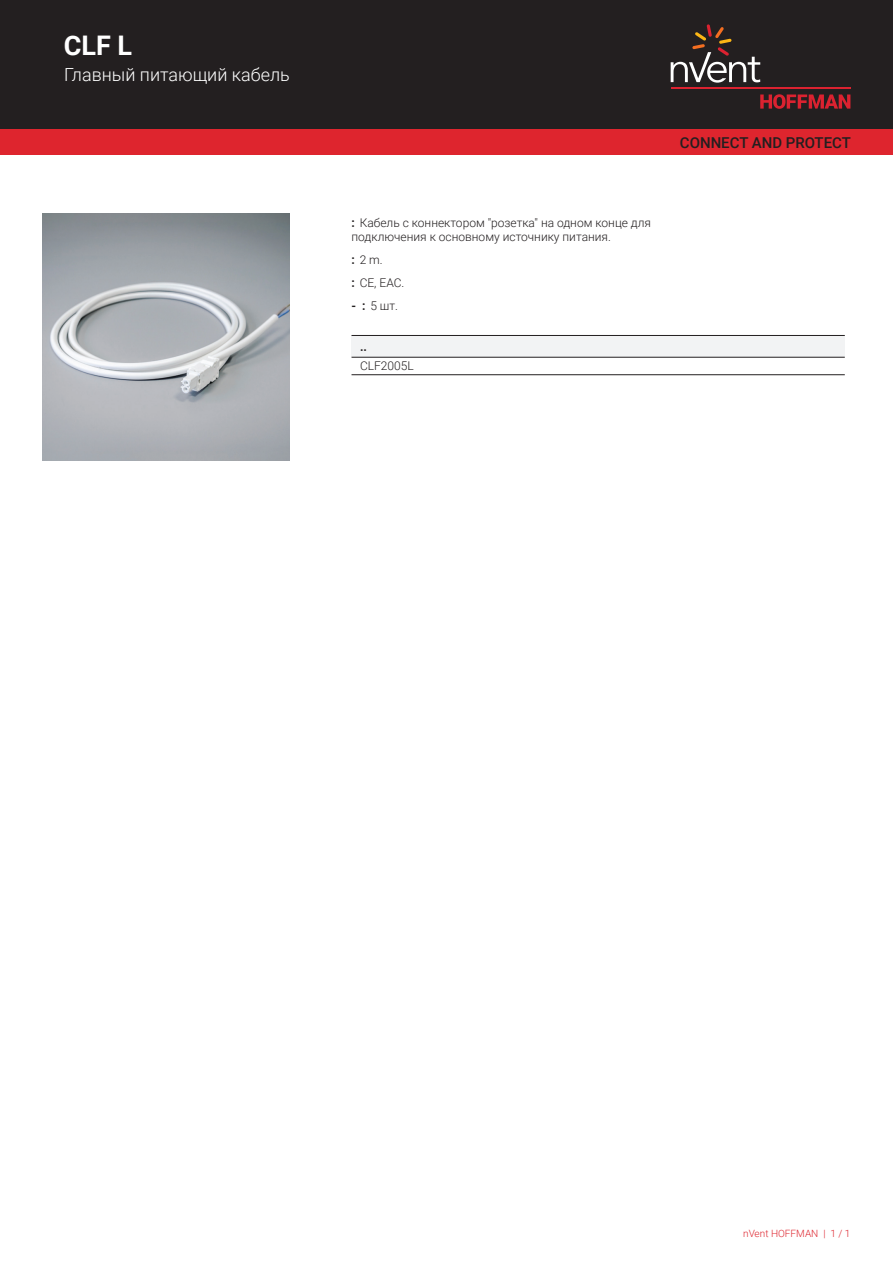
<style>
.page{position:relative;width:893px;height:1263px;background:#fff}
.page>*{position:absolute;margin:0;border:0;box-sizing:border-box;transform-origin:0 0}
.t1{font:700 27px "Roboto";color:#fff}
.t2{font:300 18px "Roboto";color:#fff}
.t3{font:500 15px "Roboto";color:#231f20}
.t4{font:300 12px/14.4px "Roboto";color:#231f20}
.t5{font:700 12px "Roboto";color:#231f20}
.t6{font:300 10.05px "Roboto";color:#de252e}
.s1{font-weight:700}
</style>
<div class="page">
<div style="left:0;top:0;width:893px;height:129px;background:#231f20"></div>
<svg style="left:760px;top:94px;width:90px;height:15px"></svg>
<hr style="left:671px;top:88px;width:179px;height:1px;background:#db2230">
<svg style="left:671px;top:24px;width:89px;height:59px"></svg>
<div style="left:0;top:129px;width:893px;height:26px;background:#de252e"></div>
<div style="left:351px;top:335px;width:494px;height:22px;background:#f2f3f4"></div>
<hr style="left:351px;top:335px;width:494px;height:1px;background:#231f20">
<hr style="left:351px;top:374px;width:494px;height:1px;background:#231f20">
<hr style="left:351px;top:357px;width:494px;height:1px;background:#231f20">
<img style="left:43px;top:213px;width:246px;height:247px">
<h1 class="t1" style="left:64px;top:27px;width:70px">CLF L</h1>
<h2 class="t2" style="left:64px;top:62px;width:227px">Главный питающий кабель</h2>
<p class="t4" style="left:351px;top:215px;width:301px"><span class="s1">:</span> Кабель с коннектором "розетка" на одном конце для подключения к основному источнику питания.</p>
<p class="t4" style="left:351px;top:248px;width:54px;line-height:23px"><span class="s1">:</span> 2 m.<br><span class="s1">:</span> CE, EAC.</p>
<p class="t4" style="left:351px;top:298px;width:48px"><span class="s1">- :</span> 5 шт.</p>
<p class="t5" style="left:360px;top:338px;width:8px">..</p>
<p class="t4" style="left:360px;top:359px;width:55px">CLF2005L</p>
<p class="t3" style="left:680px;top:132px;width:173px">CONNECT AND PROTECT</p>
<p class="t6" style="left:743px;top:1226px;width:109px">nVent HOFFMAN | 1 / 1</p>
</div>
